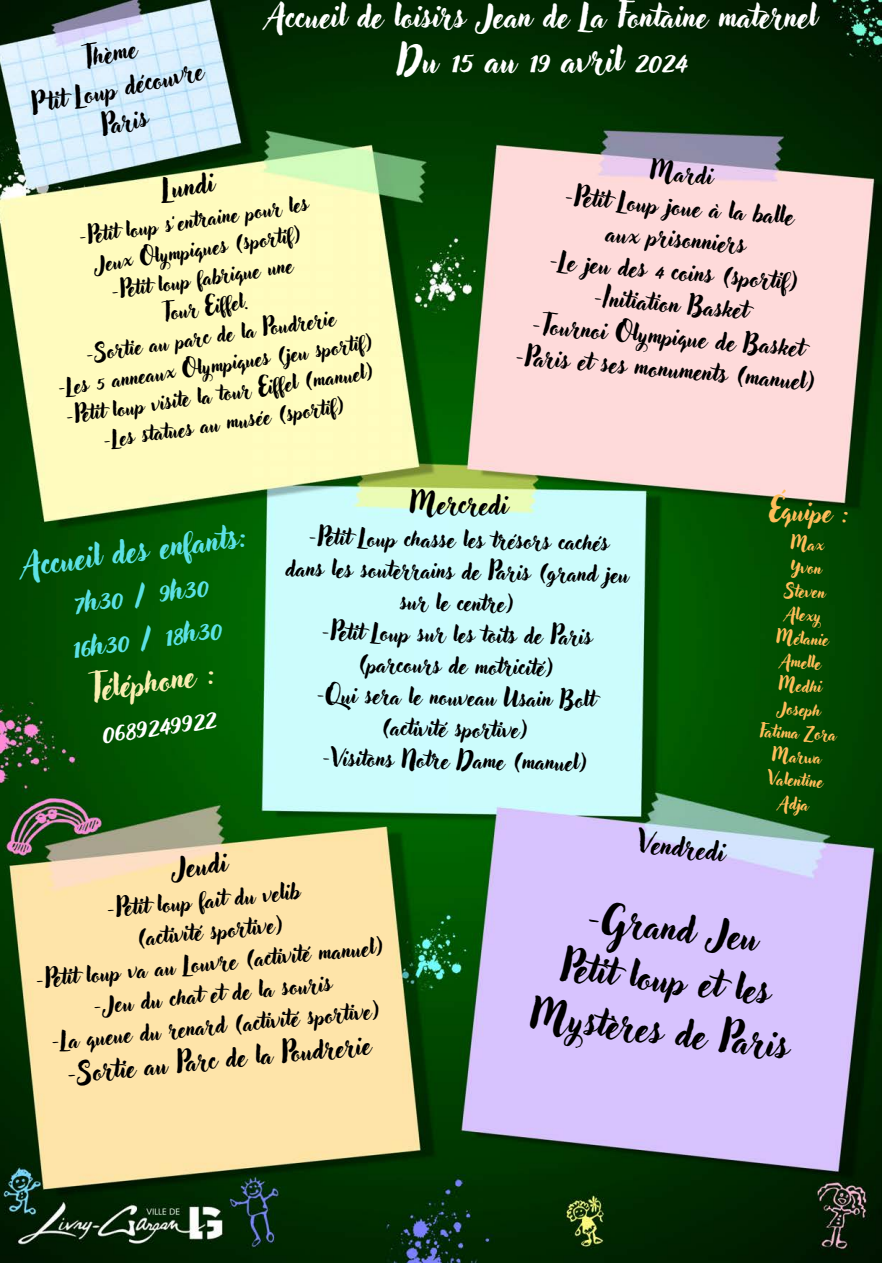
<style>
.page{position:relative;width:894px;height:1264px;background:#fff}
.page>*{position:absolute;margin:0;border:0;box-sizing:border-box;transform-origin:0 0}
.t1{font:37.5px/51.8px "Adlery Pro";color:#000;text-align:center}
.t2{font:34.5px "Adlery Pro";color:#fff}
.t3{font:31.5px/43.8px "Adlery Pro";color:#5ce1e6;text-align:center}
.t4{font:31.5px "Adlery Pro";color:#fff}
.t5{font:27px "Adlery Pro";color:#000}
.t6{font:26.85px "Adlery Pro";color:#ffbd59}
.t7{font:25.5px "Adlery Pro";color:#000}
.t8{font:25.35px/35.1px "Adlery Pro";color:#000;text-align:center}
.t9{font:24px/32.7px "Adlery Pro";color:#000;text-align:center}
.t10{font:22.5px/31.5px "Adlery Pro";color:#000;text-align:center}
.t11{font:21px/29.2px "Adlery Pro";color:#000;text-align:center}
.t12{font:17.1px "Adlery Pro";color:#ffbd59}
.s1{color:#f9eeb1}
.s2{color:#fff}
</style>
<div class="page">
<img style="left:0;top:0;width:880px;height:1262px">
<svg style="left:790px;top:533px;width:34px;height:19px"></svg>
<p class="t8" style="left:21px;top:57px;width:177px;rotate:-12deg">Thème<br>P’tit Loup découvre<br>Paris</p>
<h2 class="t4" style="left:268px;top:2px;width:549px">Accueil de loisirs Jean de La Fontaine maternel</h2>
<h2 class="t2" style="left:398px;top:44px;width:290px">Du 15 au 19 avril 2024</h2>
<p class="t5" style="left:160px;top:177px;width:54px;rotate:-8deg">Lundi</p>
<p class="t11" style="left:34px;top:230px;width:320px;rotate:-8deg">-Petit loup s’entraine pour les<br>Jeux Olympiques (sportif)<br>-Petit loup fabrique une<br>Tour Eiffel.<br>-Sortie au parc de la Poudrerie<br>-Les 5 anneaux Olympiques (jeu sportif) -Petit loup visite la tour Eiffel (manuel) -Les statues au musée (sportif)</p>
<h5 class="t9" style="left:532px;top:146px;width:303px;rotate:5deg">Mardi<br>-Petit Loup joue à la balle<br>aux prisonniers<br>-Le jeu des 4 coins (sportif) -Initiation Basket<br>-Tournoi Olympique de Basket -Paris et ses monuments (manuel)</h5>
<h3 class="t3" style="left:21px;top:547px;width:226px;rotate:-8deg">Accueil des enfants:<br>7h30 / 9h30<br>16h30 / 18h30<br><span class="s1">Téléphone :<br></span><span class="s2">0689249922</span></h3>
<p class="t5" style="left:409px;top:491px;width:100px;rotate:1deg">Mercredi</p>
<p class="t10" style="left:286px;top:523px;width:345px;rotate:1deg">-Petit Loup chasse les trésors cachés dans les souterrains de Paris (grand jeu sur le centre)<br>-Petit Loup sur les toits de Paris (parcours de motricité)<br>-Qui sera le nouveau Usain Bolt (activité sportive)<br>-Visitons Notre Dame (manuel)</p>
<p class="t6" style="left:769px;top:497px;width:81px;rotate:3deg">Équipe :</p>
<p class="t12" style="left:790px;top:559px;width:32px;rotate:3deg">Yvon</p>
<p class="t12" style="left:784px;top:582px;width:42px;rotate:3deg">Steven</p>
<p class="t12" style="left:786px;top:606px;width:36px;rotate:3deg">Alexy</p>
<p class="t12" style="left:776px;top:629px;width:54px;rotate:3deg">Mélanie</p>
<p class="t12" style="left:781px;top:653px;width:41px;rotate:3deg">Amelle</p>
<p class="t12" style="left:778px;top:676px;width:45px;rotate:3deg">Medhi</p>
<p class="t12" style="left:777px;top:700px;width:45px;rotate:3deg">Joseph</p>
<h2 class="t12" style="left:759px;top:723px;width:79px;rotate:3deg">Fatima Zora</h2>
<h3 class="t12" style="left:772px;top:747px;width:51px;rotate:3deg">Marwa</h3>
<h1 class="t12" style="left:768px;top:770px;width:57px;rotate:3deg">Valentine</h1>
<h4 class="t12" style="left:780px;top:795px;width:30px;rotate:3deg">Adja</h4>
<p class="t5" style="left:170px;top:855px;width:57px;rotate:-6deg">Jeudi</p>
<p class="t10" style="left:27px;top:905px;width:351px;rotate:-6deg">-Petit loup fait du velib<br>(activité sportive)<br>-Petit loup va au Louvre (activité manuel) -Jeu du chat et de la souris<br>-La queue du renard (activité sportive)</p>
<p class="t7" style="left:64px;top:1063px;width:308px;rotate:-6deg">-Sortie au Parc de la Poudrerie</p>
<h4 class="t5" style="left:639px;top:829px;width:89px;rotate:7deg">Vendredi</h4>
<h4 class="t1" style="left:546px;top:889px;width:261px;rotate:7deg">-Grand Jeu<br>Petit loup et les<br>Mystères de Paris</h4>
</div>
